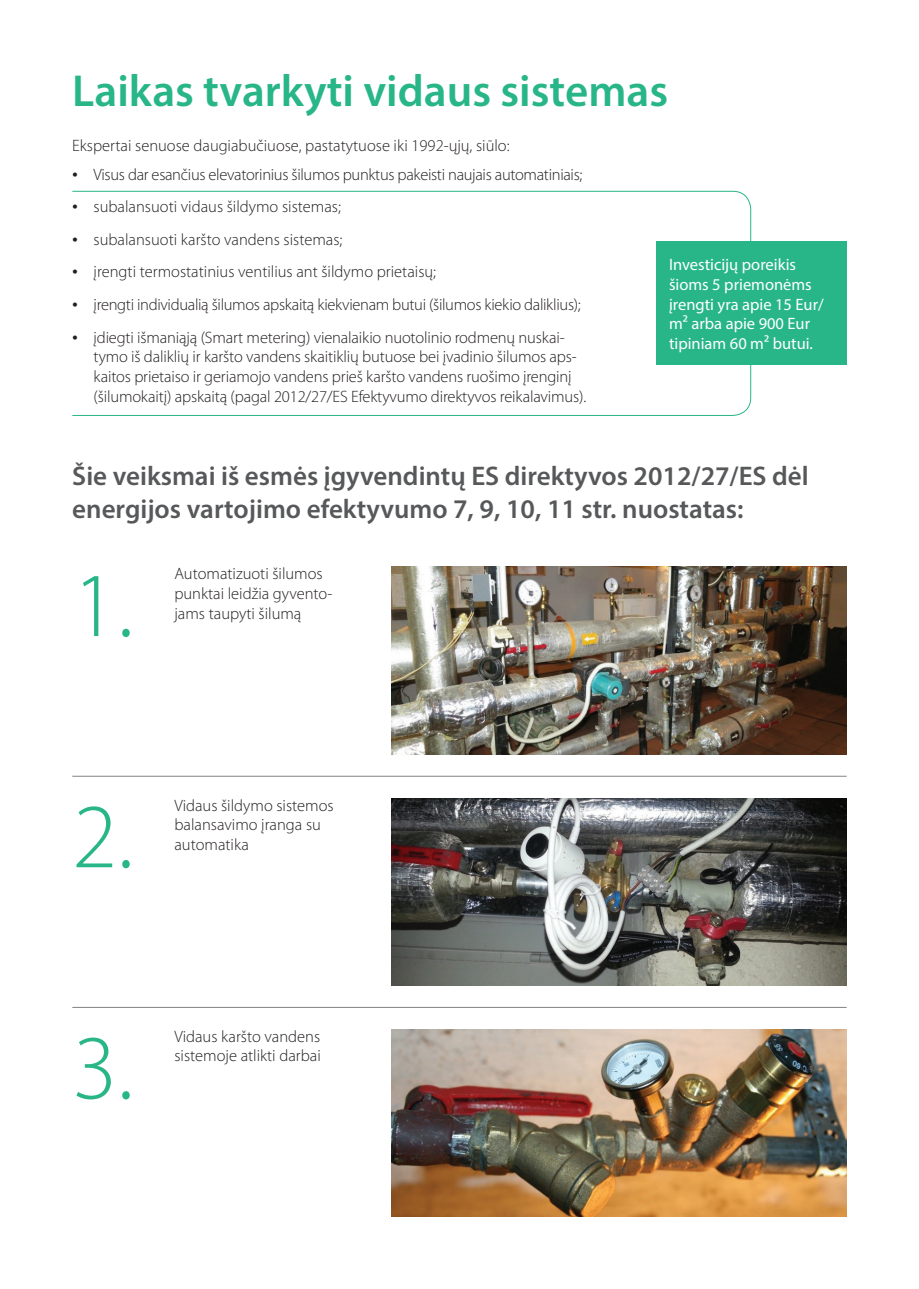
<style>
.page{position:relative;width:919px;height:1289px;background:#fff}
.page>*{position:absolute;margin:0;border:0;box-sizing:border-box;transform-origin:0 0}
.t1{font:300 92.1px "Myriad Pro";color:#28b688}
.t2{font:600 45px "Myriad Pro";color:#28b688}
.t3{font:600 27px/32.4px "Myriad Pro";color:#57585a}
.t4{font:300 16.5px/19.8px "Myriad Pro";letter-spacing:-.01em;color:#231f20}
.t5{font:16.5px/19.8px "Myriad Pro";color:#fff}
.s1{font-family:"Times New Roman";font-weight:400}
</style>
<div class="page">
<svg style="left:72px;top:190px;width:679px;height:226px"></svg>
<div style="left:656px;top:241px;width:190px;height:124px;background:#28b688"></div>
<hr style="left:72px;top:776px;width:774px;height:1px;background:#808285">
<hr style="left:72px;top:1007px;width:774px;height:1px;background:#808285">
<img style="left:391px;top:567px;width:455px;height:187px">
<img style="left:391px;top:798px;width:455px;height:187px">
<img style="left:391px;top:1029px;width:455px;height:187px">
<h2 class="t2" style="left:72px;top:62px;width:597px">Laikas tvarkyti vidaus sistemas</h2>
<p class="t4" style="left:72px;top:136px;width:439px">Ekspertai senuose daugiabučiuose, pastatytuose iki 1992-ųjų, siūlo:</p>
<p class="t4" style="left:72px;top:164px;width:511px"><span class="s1">•</span> Visus dar esančius elevatorinius šilumos punktus pakeisti naujais automatiniais;</p>
<p class="t4" style="left:72px;top:197px;width:270px"><span class="s1">•</span> subalansuoti vidaus šildymo sistemas;</p>
<p class="t4" style="left:72px;top:229px;width:271px"><span class="s1">•</span> subalansuoti karšto vandens sistemas;</p>
<p class="t4" style="left:72px;top:262px;width:365px"><span class="s1">•</span> įrengti termostatinius ventilius ant šildymo prietaisų;</p>
<p class="t4" style="left:72px;top:294px;width:510px"><span class="s1">•</span> įrengti individualią šilumos apskaitą kiekvienam butui (šilumos kiekio daliklius);</p>
<p class="t4" style="left:94px;top:327px;width:494px;text-indent:-21px"><span class="s1">•</span> įdiegti išmaniąją (Smart metering) vienalaikio nuotolinio rodmenų nuskai&shy;tymo iš daliklių ir karšto vandens skaitiklių butuose bei įvadinio šilumos aps&shy;kaitos prietaiso ir geriamojo vandens prieš karšto vandens ruošimo įrenginį (šilumokaitį) apskaitą (pagal 2012/27/ES Efektyvumo direktyvos reikalavimus).</p>
<p class="t5" style="left:669px;top:254px;width:156px">Investicijų poreikis šioms 5 priemonėms įrengti yra apie 15 Eur/ m² arba apie 900 Eur tipiniam 60 m² butui.</p>
<h3 class="t3" style="left:72px;top:459px;width:738px">Šie veiksmai iš esmės įgyvendintų ES direktyvos 2012/27/ES dėl energijos vartojimo efektyvumo 7, 9, 10, 11 str. nuostatas:</h3>
<h1 class="t1" style="left:72px;top:550px;width:62px">1.</h1>
<p class="t4" style="left:174px;top:564px;width:159px">Automatizuoti šilumos punktai leidžia gyvento&shy;jams taupyti šilumą</p>
<h1 class="t1" style="left:72px;top:781px;width:62px">2.</h1>
<p class="t4" style="left:174px;top:795px;width:161px">Vidaus šildymo sistemos balansavimo įranga su automatika</p>
<h1 class="t1" style="left:72px;top:1012px;width:62px">3.</h1>
<p class="t4" style="left:174px;top:1026px;width:148px">Vidaus karšto vandens sistemoje atlikti darbai</p>
</div>
